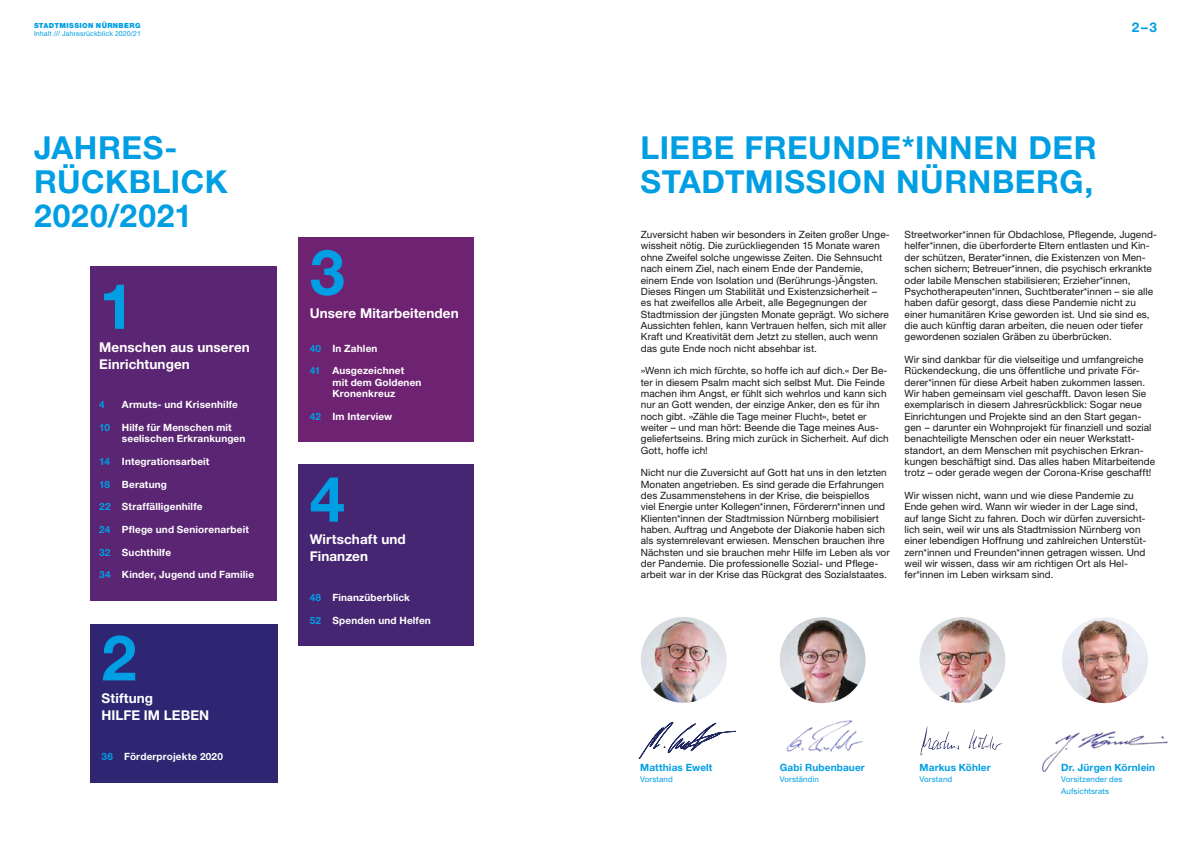
<style>
.page{position:relative;width:1191px;height:842px;background:#fff}
.page>*{position:absolute;margin:0;border:0;box-sizing:border-box;transform-origin:0 0}
.t1{font:700 63px "Helvetica Neue LT Pro";color:#009ee3}
.t2{font:700 31.8px/34px "Helvetica Neue LT Pro";letter-spacing:.02em;color:#009ee3}
.t3{font:700 13.5px/17px "Helvetica Neue LT Pro";letter-spacing:.005em;color:#fff}
.t4{font:700 13.5px "Helvetica Neue LT Pro";color:#009ee3}
.t5{font:10px/11.3px "Helvetica Neue LT Pro";letter-spacing:.005em;color:#181716}
.t6{font:700 10px/11.3px "Helvetica Neue LT Pro";letter-spacing:.015em;color:#fff}
.t7{font:700 10px "Helvetica Neue LT Pro";letter-spacing:.015em;color:#009ee3}
.t8{font:8px/11.3px "Helvetica Neue LT Pro";letter-spacing:.015em;color:#009ee3}
.t9{font:7px "Helvetica Neue LT Pro";letter-spacing:.02em;color:#009ee3}
.t10{font:900 7px "Helvetica Neue LT Pro";letter-spacing:.05em;color:#009ee3}
.s1{color:#009ee3}
</style>
<div class="page">
<svg style="left:639px;top:722px;width:97px;height:37px"></svg>
<img style="left:786px;top:720px;width:77px;height:31px">
<img style="left:1042px;top:732px;width:125px;height:39px">
<div style="left:298px;top:237px;width:176px;height:205px;background:#6e2272"></div>
<div style="left:90px;top:266px;width:186px;height:335px;background:#5a2572"></div>
<div style="left:298px;top:464px;width:176px;height:182px;background:#462673"></div>
<div style="left:90px;top:624px;width:187px;height:159px;background:#2e2672"></div>
<img style="left:640px;top:617px;width:86px;height:86px;border-radius:43px">
<img style="left:779px;top:617px;width:86px;height:86px;border-radius:43px">
<img style="left:1062px;top:617px;width:85px;height:86px;border-radius:43px">
<svg style="left:920px;top:726px;width:39px;height:30px"></svg>
<svg style="left:968px;top:730px;width:35px;height:20px"></svg>
<img style="left:919px;top:617px;width:86px;height:86px;border-radius:43px">
<p class="t10" style="left:34px;top:21px;width:108px">STADTMISSION NÜRNBERG</p>
<p class="t9" style="left:34px;top:30px;width:108px">Inhalt /// Jahresrückblick 2020/21</p>
<h2 class="t2" style="left:34px;top:130px;width:195px">JAHRES-<br>RÜCKBLICK<br>2020/2021</h2>
<h1 class="t1" style="left:99px;top:267px;width:37px">1</h1>
<h3 class="t3" style="left:99px;top:338px;width:152px">Menschen aus unseren<br>Einrichtungen</h3>
<p class="t7" style="left:99px;top:398px;width:7px">4</p>
<p class="t6" style="left:122px;top:399px;width:117px">Armuts- und Krisenhilfe</p>
<p class="t6" style="left:122px;top:421px;width:125px;text-indent:-23px"><span class="s1">10</span> Hilfe für Menschen mit seelischen Erkrankungen</p>
<p class="t6" style="left:99px;top:455px;width:112px"><span class="s1">14</span> Integrationsarbeit</p>
<p class="t6" style="left:99px;top:478px;width:69px"><span class="s1">18</span> Beratung</p>
<p class="t6" style="left:99px;top:501px;width:105px"><span class="s1">22</span> Straffälligenhilfe</p>
<p class="t6" style="left:99px;top:524px;width:151px"><span class="s1">24</span> Pflege und Seniorenarbeit</p>
<p class="t6" style="left:99px;top:546px;width:73px"><span class="s1">32</span> Suchthilfe</p>
<p class="t6" style="left:99px;top:569px;width:156px"><span class="s1">34</span> Kinder, Jugend und Familie</p>
<h1 class="t1" style="left:101px;top:619px;width:37px">2</h1>
<h3 class="t3" style="left:101px;top:689px;width:109px">Stiftung<br>HILFE IM LEBEN</h3>
<p class="t6" style="left:101px;top:750px;width:123px"><span class="s1">36</span> Förderprojekte 2020</p>
<h1 class="t1" style="left:310px;top:233px;width:37px">3</h1>
<h3 class="t3" style="left:310px;top:304px;width:150px">Unsere Mitarbeitenden</h3>
<p class="t6" style="left:310px;top:342px;width:69px"><span class="s1">40</span> In Zahlen</p>
<p class="t6" style="left:332px;top:365px;width:91px;text-indent:-23px"><span class="s1">41</span> Ausgezeichnet mit dem Goldenen<br>Kronenkreuz</p>
<p class="t6" style="left:310px;top:410px;width:84px"><span class="s1">42</span> Im Interview</p>
<h1 class="t1" style="left:310px;top:460px;width:37px">4</h1>
<h3 class="t3" style="left:310px;top:531px;width:98px">Wirtschaft und<br>Finanzen</h3>
<p class="t6" style="left:310px;top:592px;width:102px"><span class="s1">48</span> Finanzüberblick</p>
<p class="t6" style="left:310px;top:614px;width:123px"><span class="s1">52</span> Spenden und Helfen</p>
<h3 class="t4" style="left:1131px;top:19px;width:27px">2–3</h3>
<h2 class="t2" style="left:640px;top:130px;width:457px">LIEBE FREUNDE*INNEN DER<br>STADTMISSION NÜRNBERG,</h2>
<p class="t5" style="left:641px;top:229px;width:250px">Zuversicht haben wir besonders in Zeiten großer Unge&shy;wissheit nötig. Die zurückliegenden 15 Monate waren ohne Zweifel solche ungewisse Zeiten. Die Sehnsucht nach einem Ziel, nach einem Ende der Pandemie, einem Ende von Isolation und (Berührungs-)Ängsten.<br>Dieses Ringen um Stabilität und Existenzsicherheit – es hat zweifellos alle Arbeit, alle Begegnungen der Stadtmission der jüngsten Monate geprägt. Wo sichere Aussichten fehlen, kann Vertrauen helfen, sich mit aller Kraft und Kreativität dem Jetzt zu stellen, auch wenn das gute Ende noch nicht absehbar ist.</p>
<p class="t5" style="left:641px;top:365px;width:249px">»Wenn ich mich fürchte, so hoffe ich auf dich.« Der Be&shy;ter in diesem Psalm macht sich selbst Mut. Die Feinde machen ihm Angst, er fühlt sich wehrlos und kann sich nur an Gott wenden, der einzige Anker, den es für ihn noch gibt. »Zähle die Tage meiner Flucht«, betet er weiter – und man hört: Beende die Tage meines Aus&shy;geliefertseins. Bring mich zurück in Sicherheit. Auf dich Gott, hoffe ich!</p>
<p class="t5" style="left:641px;top:467px;width:250px">Nicht nur die Zuversicht auf Gott hat uns in den letzten Monaten angetrieben. Es sind gerade die Erfahrungen des Zusammenstehens in der Krise, die beispiellos<br>viel Energie unter Kollegen*innen, Förderern*innen und Klienten*innen der Stadtmission Nürnberg mobilisiert haben. Auftrag und Angebote der Diakonie haben sich als systemrelevant erwiesen. Menschen brauchen ihre Nächsten und sie brauchen mehr Hilfe im Leben als vor der Pandemie. Die professionelle Sozial- und Pflege&shy;arbeit war in der Krise das Rückgrat des Sozialstaates.</p>
<p class="t5" style="left:904px;top:229px;width:254px">Streetworker*innen für Obdachlose, Pflegende, Jugend&shy;helfer*innen, die überforderte Eltern entlasten und Kin&shy;der schützen, Berater*innen, die Existenzen von Men&shy;schen sichern; Betreuer*innen, die psychisch erkrankte oder labile Menschen stabilisieren; Erzieher*innen, Psychotherapeuten*innen, Suchtberater*innen – sie alle haben dafür gesorgt, dass diese Pandemie nicht zu einer humanitären Krise geworden ist. Und sie sind es, die auch künftig daran arbeiten, die neuen oder tiefer gewordenen sozialen Gräben zu überbrücken.</p>
<p class="t5" style="left:904px;top:354px;width:252px">Wir sind dankbar für die vielseitige und umfangreiche Rückendeckung, die uns öffentliche und private För&shy;derer*innen für diese Arbeit haben zukommen lassen.<br>Wir haben gemeinsam viel geschafft. Davon lesen Sie exemplarisch in diesem Jahresrückblick: Sogar neue Einrichtungen und Projekte sind an den Start gegan&shy;gen – darunter ein Wohnprojekt für finanziell und sozial benachteiligte Menschen oder ein neuer Werkstatt&shy;standort, an dem Menschen mit psychischen Erkran&shy;kungen beschäftigt sind. Das alles haben Mitarbeitende trotz – oder gerade wegen der Corona-Krise geschafft!</p>
<p class="t5" style="left:904px;top:490px;width:243px">Wir wissen nicht, wann und wie diese Pandemie zu Ende gehen wird. Wann wir wieder in der Lage sind, auf lange Sicht zu fahren. Doch wir dürfen zuversicht&shy;lich sein, weil wir uns als Stadtmission Nürnberg von einer lebendigen Hoffnung und zahlreichen Unterstüt&shy;zern*innen und Freunden*innen getragen wissen. Und weil wir wissen, dass wir am richtigen Ort als Hel&shy;fer*innen im Leben wirksam sind.</p>
<p class="t7" style="left:640px;top:761px;width:74px">Matthias Ewelt</p>
<p class="t8" style="left:640px;top:774px;width:34px">Vorstand</p>
<p class="t7" style="left:780px;top:761px;width:86px">Gabi Rubenbauer</p>
<p class="t8" style="left:780px;top:774px;width:41px">Vorständin</p>
<p class="t7" style="left:919px;top:761px;width:73px">Markus Köhler</p>
<p class="t8" style="left:919px;top:774px;width:34px">Vorstand</p>
<p class="t7" style="left:1061px;top:761px;width:95px">Dr. Jürgen Körnlein</p>
<p class="t8" style="left:1061px;top:774px;width:63px">Vorsitzender des<br>Aufsichtsrats</p>
</div>
